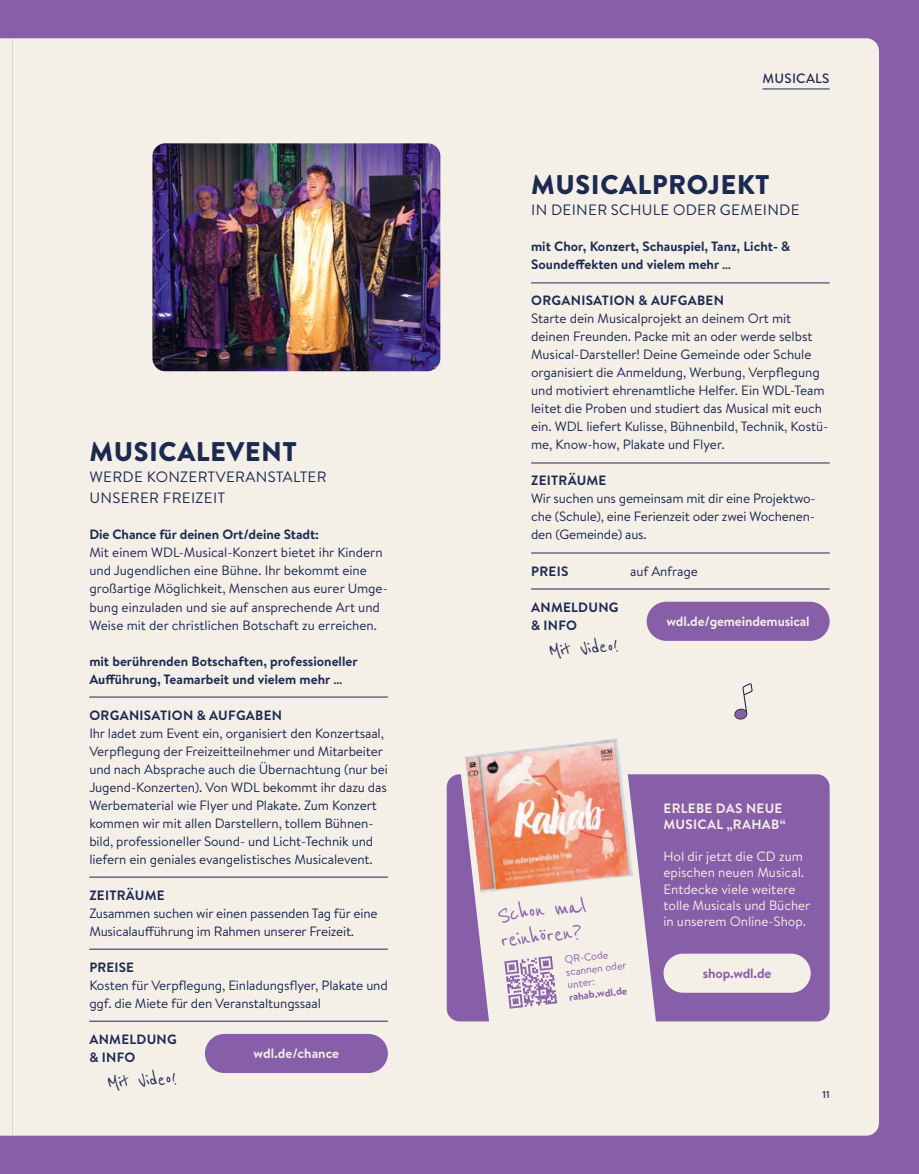
<style>
.page{position:relative;width:919px;height:1174px;background:#fff}
.page>*{position:absolute;margin:0;border:0;box-sizing:border-box;transform-origin:0 0}
.t1{font:27.3px "Reenie Beanie";color:#875ea8}
.t2{font:900 27px "Brandon Grotesque";letter-spacing:.02em;color:#1c2951}
.t3{font:22.5px "Reenie Beanie";color:#1c2951}
.t4{font:15px/21px "Brandon Grotesque";letter-spacing:.02em;color:#1c2951}
.t5{font:13.5px/18px "Brandon Text";letter-spacing:-.01em;color:#1c2951}
.t6{font:700 13.5px/18px "Brandon Text";color:#1c2951}
.t7{font:13.5px/16.2px "Brandon Text";letter-spacing:-.005em;color:#f4efe7}
.t8{font:700 13.5px/18px "Brandon Text";letter-spacing:.02em;color:#1c2951}
.t9{font:700 13.5px "Brandon Text";color:#f4efe7}
.t10{font:700 13.5px/16.2px "Brandon Text";letter-spacing:.02em;color:#f4efe7}
.t11{font:700 13.5px "Brandon Text";letter-spacing:-.01em;color:#875ea8}
.t12{font:500 13.5px "Brandon Grotesque";letter-spacing:.02em;color:#1c2951}
.t13{font:10.5px/12.6px "Brandon Text";color:#875ea8}
.t14{font:700 10.5px "Brandon Text";color:#875ea8}
.t15{font:500 10.5px "Brandon Grotesque";color:#1c2951}
</style>
<div class="page">
<div style="left:0;top:0;width:918px;height:1174px;background:#875ea8"></div>
<svg style="left:0;top:38px;width:13px;height:1097px;background:#f2ece6"></svg>
<div style="left:13px;top:38px;width:865px;height:1097px;background:#f4efe7"></div>
<img style="left:152px;top:143px;width:288px;height:228px">
<div style="left:446px;top:774px;width:383px;height:247px;background:#875ea8;border-radius:13px"></div>
<div style="left:663px;top:953px;width:147px;height:39px;background:#f4efe7;border-radius:20px"></div>
<svg style="left:455px;top:728px;width:204px;height:320px;background:#e0c0c0"></svg>
<svg style="left:504px;top:956px;width:53px;height:52px"></svg>
<hr style="left:531px;top:283px;width:298px;height:1px;background:#1c2951">
<hr style="left:531px;top:463px;width:298px;height:1px;background:#1c2951">
<hr style="left:531px;top:553px;width:298px;height:1px;background:#1c2951">
<hr style="left:531px;top:589px;width:298px;height:1px;background:#1c2951">
<div style="left:646px;top:602px;width:183px;height:39px;background:#875ea8;border-radius:20px"></div>
<div style="left:205px;top:1034px;width:183px;height:39px;background:#875ea8;border-radius:20px"></div>
<hr style="left:89px;top:697px;width:299px;height:1px;background:#1c2951">
<hr style="left:89px;top:877px;width:299px;height:1px;background:#1c2951">
<hr style="left:89px;top:949px;width:299px;height:1px;background:#1c2951">
<hr style="left:89px;top:1021px;width:299px;height:1px;background:#1c2951">
<svg style="left:734px;top:683px;width:18px;height:37px"></svg>
<hr style="left:762px;top:89px;width:67px;height:1px;background:#1c2951">
<h2 class="t2" style="left:89px;top:433px;width:208px">MUSICALEVENT</h2>
<p class="t4" style="left:89px;top:467px;width:239px">WERDE KONZERTVERANSTALTER<br>UNSERER FREIZEIT</p>
<p class="t6" style="left:89px;top:525px;width:231px">Die Chance für deinen Ort/deine Stadt:</p>
<p class="t5" style="left:89px;top:543px;width:300px">Mit einem WDL-Musical-Konzert bietet ihr Kindern und Jugendlichen eine Bühne. Ihr bekommt eine großartige Möglichkeit, Menschen aus eurer Umge&shy;bung einzuladen und sie auf ansprechende Art und Weise mit der christlichen Botschaft zu erreichen.</p>
<p class="t6" style="left:89px;top:651px;width:270px">mit berührenden Botschaften, professioneller<br>Aufführung, Teamarbeit und vielem mehr …</p>
<p class="t8" style="left:89px;top:705px;width:194px">ORGANISATION &amp; AUFGABEN</p>
<p class="t5" style="left:89px;top:723px;width:300px">Ihr ladet zum Event ein, organisiert den Konzert saal, Verpflegung der Freizeitteilnehmer und Mitarbeiter und nach Absprache auch die Über nach tung (nur bei Jugend-Konzerten). Von WDL bekommt ihr dazu das Werbematerial wie Flyer und Plakate. Zum Konzert kommen wir mit allen Darstellern, tollem Bühnen&shy;bild, professioneller Sound- und Licht-Technik und liefern ein geniales evangelistisches Musicalevent.</p>
<p class="t8" style="left:89px;top:885px;width:77px">ZEITRÄUME</p>
<p class="t5" style="left:89px;top:903px;width:290px">Zusammen suchen wir einen passenden Tag für eine<br>Musicalaufführung im Rahmen unserer Freizeit.</p>
<p class="t6" style="left:89px;top:957px;width:46px">PREISE</p>
<p class="t5" style="left:89px;top:975px;width:300px">Kosten für Verpflegung, Einladungsflyer, Plakate und ggf. die Miete für den Ver anstaltungssaal</p>
<p class="t8" style="left:89px;top:1029px;width:89px">ANMELDUNG &amp; INFO</p>
<p class="t9" style="left:253px;top:1044px;width:87px">wdl.de/chance</p>
<h3 class="t3" style="left:106px;top:1070px;width:71px;rotate:-4deg">Mit Video!</h3>
<p class="t12" style="left:762px;top:69px;width:68px">MUSICALS</p>
<h2 class="t2" style="left:531px;top:166px;width:239px">MUSICALPROJEKT</h2>
<p class="t4" style="left:531px;top:200px;width:270px">IN DEINER SCHULE ODER GEMEINDE</p>
<p class="t6" style="left:531px;top:237px;width:261px">mit Chor, Konzert, Schauspiel, Tanz, Licht- &amp;<br>Soundeffekten und vielem mehr …</p>
<p class="t8" style="left:531px;top:291px;width:194px">ORGANISATION &amp; AUFGABEN</p>
<p class="t5" style="left:531px;top:309px;width:299px">Starte dein Musicalprojekt an deinem Ort mit<br>dei nen Freunden. Packe mit an oder werde selbst Musical-Darsteller! Deine Gemeinde oder Schule organisiert die Anmeldung, Werbung, Verpflegung und motiviert ehrenamtliche Helfer. Ein WDL -Team leitet die Proben und studiert das Musical mit euch ein. WDL liefert Kulisse, Bühnenbild, Technik, Kostü&shy;me, Know-how, Plakate und Flyer.</p>
<p class="t8" style="left:531px;top:471px;width:77px">ZEITRÄUME</p>
<p class="t5" style="left:531px;top:489px;width:286px;text-align:justify">Wir suchen uns gemeinsam mit dir eine Projektwo&shy;che (Schule), eine Ferienzeit oder zwei Wochenen&shy;den (Gemeinde) aus.</p>
<p class="t6" style="left:531px;top:561px;width:39px">PREIS</p>
<p class="t5" style="left:630px;top:561px;width:69px">auf Anfrage</p>
<p class="t8" style="left:531px;top:597px;width:89px">ANMELDUNG &amp; INFO</p>
<p class="t9" style="left:666px;top:612px;width:145px">wdl.de/gemeindemusical</p>
<h3 class="t3" style="left:548px;top:638px;width:71px;rotate:-4deg">Mit Video!</h3>
<h1 class="t1" style="left:495px;top:900px;width:91px;rotate:-7deg">Schon mal</h1>
<h1 class="t1" style="left:498px;top:925px;width:84px;rotate:-7deg">reinhören?</h1>
<p class="t13" style="left:564px;top:952px;width:62px;rotate:-6deg">QR-Code scannen oder unter:</p>
<p class="t14" style="left:568px;top:989px;width:60px;rotate:-6deg">rahab.wdl.de</p>
<p class="t10" style="left:663px;top:799px;width:124px">ERLEBE DAS NEUE<br>MUSICAL „RAHAB“</p>
<p class="t7" style="left:663px;top:848px;width:148px">Hol dir jetzt die CD zum epischen neuen Musical.<br>Entdecke viele weitere tolle Musicals und Bücher</p>
<p class="t7" style="left:663px;top:912px;width:144px">in unserem Online-Shop.</p>
<p class="t11" style="left:702px;top:963px;width:70px">shop.wdl.de</p>
<p class="t15" style="left:822px;top:1087px;width:9px">11</p>
</div>
